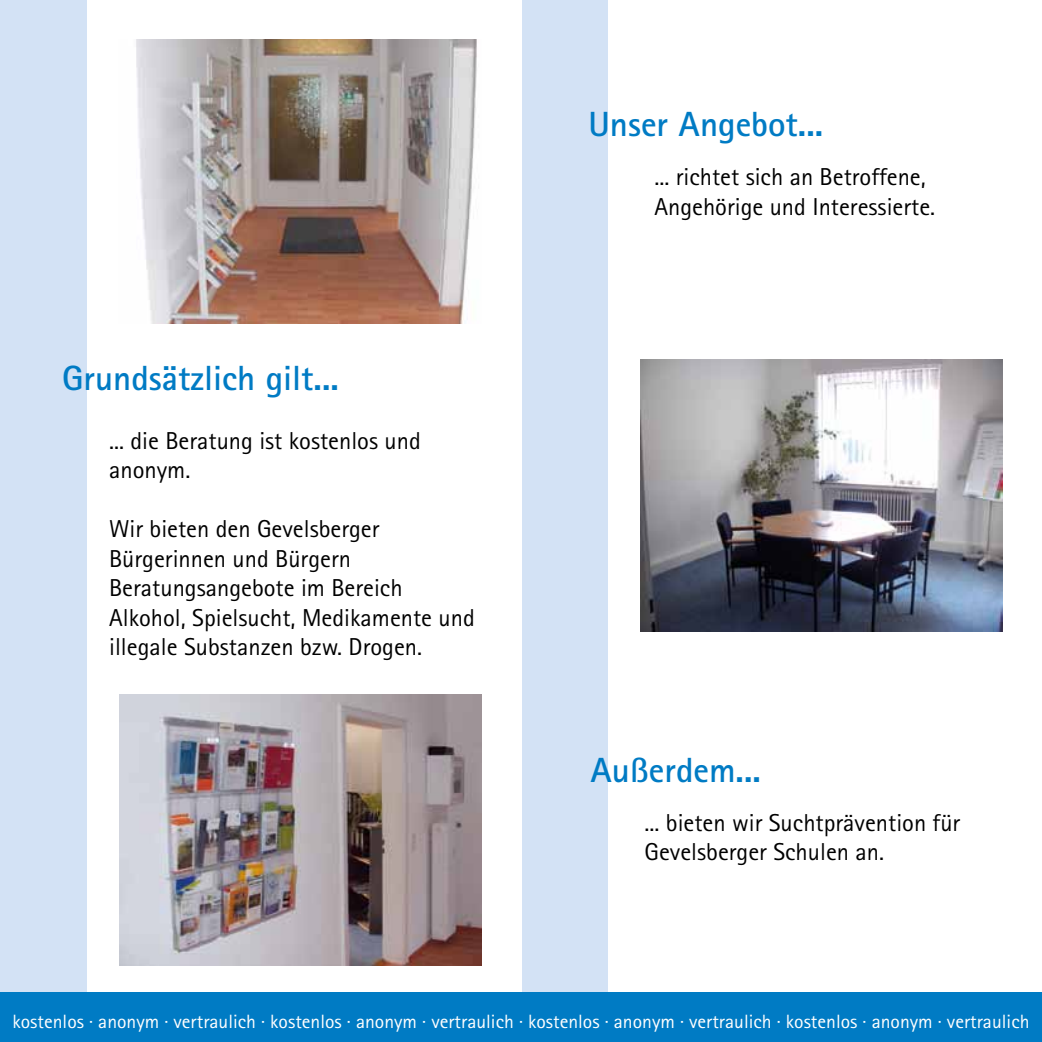
<style>
.page{position:relative;width:1042px;height:1042px;background:#fff}
.page>*{position:absolute;margin:0;border:0;box-sizing:border-box;transform-origin:0 0}
.t1{font:700 35px "Rotis Sans Serif Std";color:#007bc4}
.t2{font:24.5px/29.4px "Rotis Sans Serif Std";color:#000}
.t3{font:19.25px "Rotis Sans Serif Std";color:#fff}
</style>
<div class="page">
<div style="left:0;top:0;width:86px;height:1042px;background:#d3e2f5"></div>
<div style="left:522px;top:0;width:85px;height:1042px;background:#d3e2f5"></div>
<div style="left:0;top:992px;width:1042px;height:50px;background:#007bc4"></div>
<img style="left:640px;top:360px;width:362px;height:271px">
<img style="left:136px;top:40px;width:341px;height:283px">
<img style="left:120px;top:694px;width:361px;height:271px">
<h1 class="t1" style="left:62px;top:355px;width:278px">Grundsätzlich gilt...</h1>
<p class="t2" style="left:109px;top:426px;width:313px">... die Beratung ist kostenlos und anonym.</p>
<p class="t2" style="left:109px;top:514px;width:367px">Wir bieten den Gevelsberger<br>Bürgerinnen und Bürgern<br>Beratungsangebote im Bereich<br>Alkohol, Spielsucht, Medikamente und illegale Substanzen bzw. Drogen.</p>
<h1 class="t1" style="left:588px;top:102px;width:236px">Unser Angebot...</h1>
<p class="t2" style="left:654px;top:162px;width:282px">... richtet sich an Betroffene,<br>Angehörige und Interessierte.</p>
<h1 class="t1" style="left:590px;top:748px;width:172px">Außerdem...</h1>
<p class="t2" style="left:644px;top:808px;width:317px">... bieten wir Suchtprävention für<br>Gevelsberger Schulen an.</p>
<p class="t3" style="left:12px;top:1010px;width:1018px">kostenlos · anonym · vertraulich · kostenlos · anonym · vertraulich · kostenlos · anonym · vertraulich · kostenlos · anonym · vertraulich</p>
</div>
